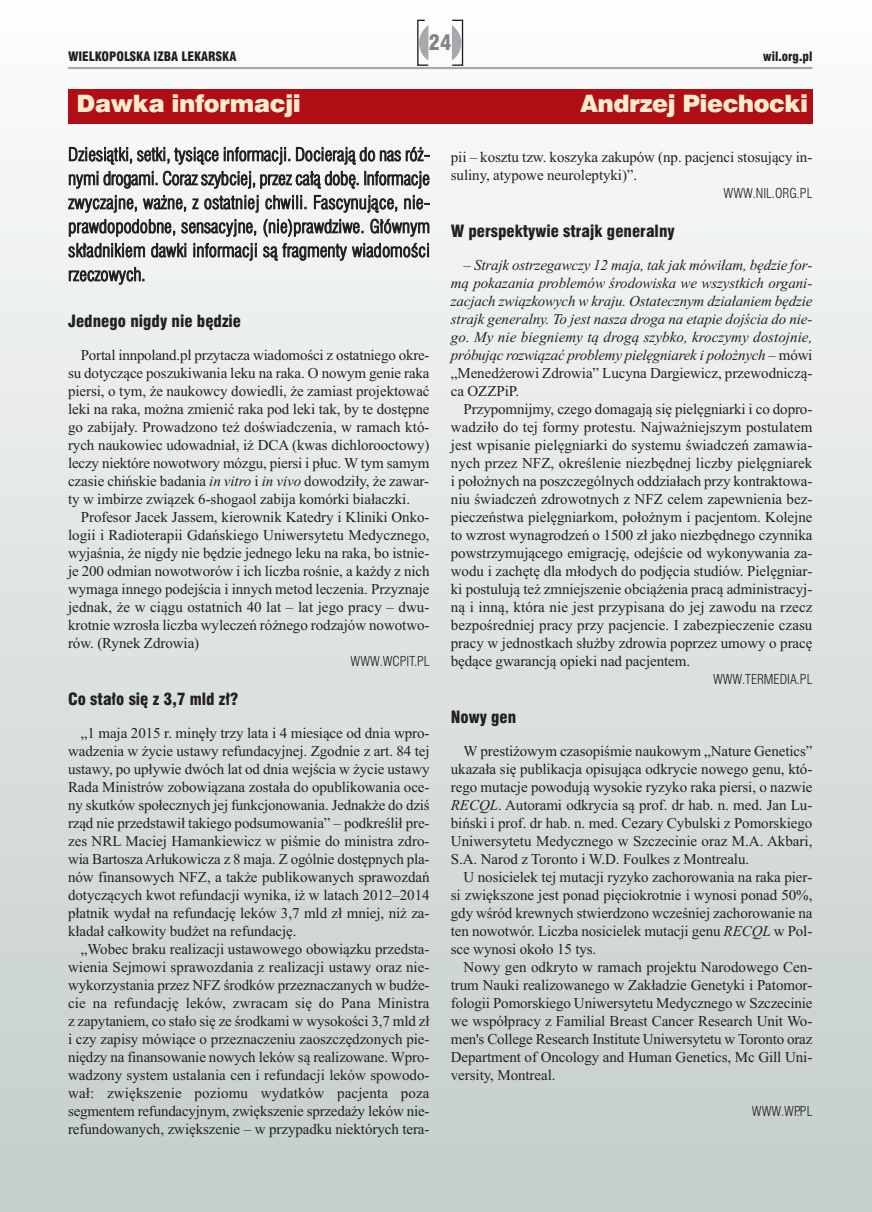
<style>
.page{position:relative;width:872px;height:1212px;background:#fff}
.page>*{position:absolute;margin:0;border:0;box-sizing:border-box;transform-origin:0 0}
.t1{font:24px "Swis 721 Blk EU";letter-spacing:-.02em;color:#feeccd}
.t2{font:21px "Swis 721 Blk Cn EU";color:#808285}
.t3{font:18px/24px "Swis 721 Lt Cn EU";color:#231f20;text-align:justify}
.t4{font:16.5px "Swis 721 Blk Cn EU";color:#231f20}
.t5{font:15px/18px "Times New Roman";letter-spacing:-.005em;color:#231f20;text-align:justify}
.t6{font:italic 15px/18px "Times New Roman";letter-spacing:-.015em;color:#231f20;text-align:justify}
.t7{font:13.5px "Swis 721 Lt Cn EU";color:#231f20}
.t8{font:12.75px "Swis 721 Blk Cn EU";color:#231f20}
.s1{font-style:italic}
.s2{font-style:normal}
</style>
<div class="page">
<div style="left:0;top:0;width:872px;height:1212px;background:linear-gradient(to bottom,#fbfcfb,#c4cdc9)"></div>
<div style="left:451px;top:20px;width:12px;height:46px;border:1px solid #231f20"></div>
<svg style="left:452px;top:25px;width:9px;height:35px"></svg>
<svg style="left:416px;top:19px;width:13px;height:48px"></svg>
<hr style="left:68px;top:67px;width:744px;height:2px;background:#a8a9ad">
<div style="left:68px;top:89px;width:744px;height:34px;background:#b00d15"></div>
<h2 class="t2" style="left:429px;top:30px;width:24px">24</h2>
<p class="t8" style="left:68px;top:48px;width:170px">WIELKOPOLSKA IZBA LEKARSKA</p>
<p class="t8" style="left:763px;top:48px;width:51px">wil.org.pl</p>
<h1 class="t1" style="left:77px;top:89px;width:226px">Dawka informacji</h1>
<h1 class="t1" style="left:580px;top:89px;width:229px">Andrzej Piechocki</h1>
<p class="t3" style="left:68px;top:143px;width:363px">Dziesiątki, setki, tysiące informacji. Docierają do nas róż&shy;nymi drogami. Coraz szybciej, przez całą dobę. Informacje zwyczajne, ważne, z ostatniej chwili. Fascynujące, nie&shy;prawdopodobne, sensacyjne, (nie)prawdziwe. Głównym składnikiem dawki informacji są fragmenty wiadomości rzeczowych.</p>
<p class="t4" style="left:68px;top:311px;width:175px">Jednego nigdy nie będzie</p>
<p class="t5" style="left:68px;top:346px;width:363px;text-indent:13px">Portal innpoland.pl przytacza wiadomości z ostatniego okre&shy;su dotyczące poszukiwania leku na raka. O nowym genie raka piersi, o tym, że naukowcy dowiedli, że zamiast projektować leki na raka, można zmienić raka pod leki tak, by te dostępne go zabijały. Prowadzono też doświadczenia, w ramach któ&shy;rych naukowiec udowadniał, iż DCA (kwas dichlorooctowy) leczy niektóre nowotwory mózgu, piersi i płuc. W tym samym czasie chińskie badania <span class="s1">in vitro</span> i <span class="s1">in vivo</span> dowodziły, że zawar&shy;ty w imbirze związek 6-shogaol zabija komórki białaczki.</p>
<p class="t5" style="left:68px;top:508px;width:363px;text-indent:13px">Profesor Jacek Jassem, kierownik Katedry i Kliniki Onko&shy;logii i Radioterapii Gdańskiego Uniwersytetu Medycznego, wyjaśnia, że nigdy nie będzie jednego leku na raka, bo istnie&shy;je 200 odmian nowotworów i ich liczba rośnie, a każdy z nich wymaga innego podejścia i innych metod leczenia. Przyznaje jednak, że w ciągu ostatnich 40 lat – lat jego pracy – dwu&shy;krotnie wzrosła liczba wyleczeń różnego rodzajów nowotwo&shy;rów. (Rynek Zdrowia)</p>
<p class="t7" style="left:350px;top:653px;width:80px">WWW.WCPIT.PL</p>
<p class="t4" style="left:68px;top:689px;width:172px">Co stało się z 3,7 mld zł?</p>
<p class="t5" style="left:68px;top:724px;width:363px;text-indent:13px">„1 maja 2015 r. minęły trzy lata i 4 miesiące od dnia wpro&shy;wadzenia w życie ustawy refundacyjnej. Zgodnie z art. 84 tej ustawy, po upływie dwóch lat od dnia wejścia w życie ustawy Rada Ministrów zobowiązana została do opublikowania oce&shy;ny skutków społecznych jej funkcjonowania. Jednakże do dziś rząd nie przedstawił takiego podsumowania” – podkreślił pre&shy;zes NRL Maciej Hamankiewicz w piśmie do ministra zdro&shy;wia BartoszaArłukowicza z 8 maja. Z ogólnie dostępnych pla&shy;nów finansowych NFZ, a także publikowanych sprawozdań dotyczących kwot refundacji wynika, iż w latach 2012–2014 płatnik wydał na refundację leków 3,7 mld zł mniej, niż za&shy;kładał całkowity budżet na refundację.</p>
<p class="t5" style="left:68px;top:940px;width:363px;text-indent:13px">„Wobec braku realizacji ustawowego obowiązku przedsta&shy;wienia Sejmowi sprawozdania z realizacji ustawy oraz nie&shy;wykorzystania przez NFZ środków przeznaczanych w budże&shy;cie na refundację leków, zwracam się do Pana Ministra z zapytaniem, co stało się ze środkami w wysokości 3,7 mld zł i czy zapisy mówiące o przeznaczeniu zaoszczędzonych pie&shy;niędzy na finansowanie nowych leków są realizowane. Wpro&shy;wadzony system ustalania cen i refundacji leków spowodo&shy;wał: zwiększenie poziomu wydatków pacjenta poza segmentem refundacyjnym, zwiększenie sprzedaży leków nie&shy;refundowanych, zwiększenie – w przypadku niektórych tera-</p>
<p class="t5" style="left:451px;top:148px;width:363px">pii – kosztu tzw. koszyka zakupów (np. pacjenci stosujący in&shy;suliny, atypowe neuroleptyki)”.</p>
<p class="t7" style="left:723px;top:185px;width:90px">WWW.NIL.ORG.PL</p>
<p class="t4" style="left:451px;top:221px;width:225px">W perspektywie strajk generalny</p>
<p class="t6" style="left:451px;top:256px;width:363px;text-indent:13px"><span class="s2">–</span> Strajk ostrzegawczy 12 maja, tak jak mówiłam, będzie for&shy;mą pokazania problemów środowiska we wszystkich organi&shy;zacjach związkowych w kraju. Ostatecznym działaniem będzie strajk generalny. To jest nasza droga na etapie dojścia do nie&shy;go. My nie biegniemy tą drogą szybko, kroczymy dostojnie, próbując rozwiązać problemy pielęgniarek i położnych <span class="s2">– mówi „Menedżerowi Zdrowia” Lucyna Dargiewicz, przewodniczą&shy;ca OZZPiP.</span></p>
<p class="t5" style="left:451px;top:400px;width:363px;text-indent:13px">Przypomnijmy, czego domagają się pielęgniarki i co dopro&shy;wadziło do tej formy protestu. Najważniejszym postulatem jest wpisanie pielęgniarki do systemu świadczeń zamawia&shy;nych przez NFZ, określenie niezbędnej liczby pielęgniarek i położnych na poszczególnych oddziałach przy kontraktowa&shy;niu świadczeń zdrowotnych z NFZ celem zapewnienia bez&shy;pieczeństwa pielęgniarkom, położnym i pacjentom. Kolejne to wzrost wynagrodzeń o 1500 zł jako niezbędnego czynnika powstrzymującego emigrację, odejście od wykonywania za&shy;wodu i zachętę dla młodych do podjęcia studiów. Pielęgniar&shy;ki postulują też zmniejszenie obciążenia pracą administracyj&shy;ną i inną, która nie jest przypisana do jej zawodu na rzecz bezpośredniej pracy przy pacjencie. I zabezpieczenie czasu pracy w jednostkach służby zdrowia poprzez umowy o pracę będące gwarancją opieki nad pacjentem.</p>
<p class="t7" style="left:713px;top:671px;width:101px">WWW.TERMEDIA.PL</p>
<p class="t4" style="left:451px;top:707px;width:67px">Nowy gen</p>
<p class="t5" style="left:451px;top:742px;width:363px;text-indent:13px">W prestiżowym czasopiśmie naukowym „Nature Genetics” ukazała się publikacja opisująca odkrycie nowego genu, któ&shy;rego mutacje powodują wysokie ryzyko raka piersi, o nazwie <span class="s1">RECQL</span>. Autorami odkrycia są prof. dr hab. n. med. Jan Lu&shy;biński i prof. dr hab. n. med. Cezary Cybulski z Pomorskiego Uniwersytetu Medycznego w Szczecinie oraz M.A. Akbari, S.A. Narod z Toronto i W.D. Foulkes z Montrealu.</p>
<p class="t5" style="left:451px;top:868px;width:363px;text-indent:13px">U nosicielek tej mutacji ryzyko zachorowania na raka pier&shy;si zwiększone jest ponad pięciokrotnie i wynosi ponad 50%, gdy wśród krewnych stwierdzono wcześniej zachorowanie na ten nowotwór. Liczba nosicielek mutacji genu <span class="s1">RECQL</span> w Pol&shy;sce wynosi około 15 tys.</p>
<p class="t5" style="left:451px;top:958px;width:363px;text-indent:13px">Nowy gen odkryto w ramach projektu Narodowego Cen&shy;trum Nauki realizowanego w Zakładzie Genetyki i Patomor&shy;fologii Pomorskiego Uniwersytetu Medycznego w Szczecinie we współpracy z Familial Breast Cancer Research Unit Wo&shy;men's College Research Institute Uniwersytetu w Toronto oraz Department of Oncology and Human Genetics, Mc Gill Uni&shy;versity, Montreal.</p>
<p class="t7" style="left:752px;top:1103px;width:62px">WWW.WP.PL</p>
</div>
